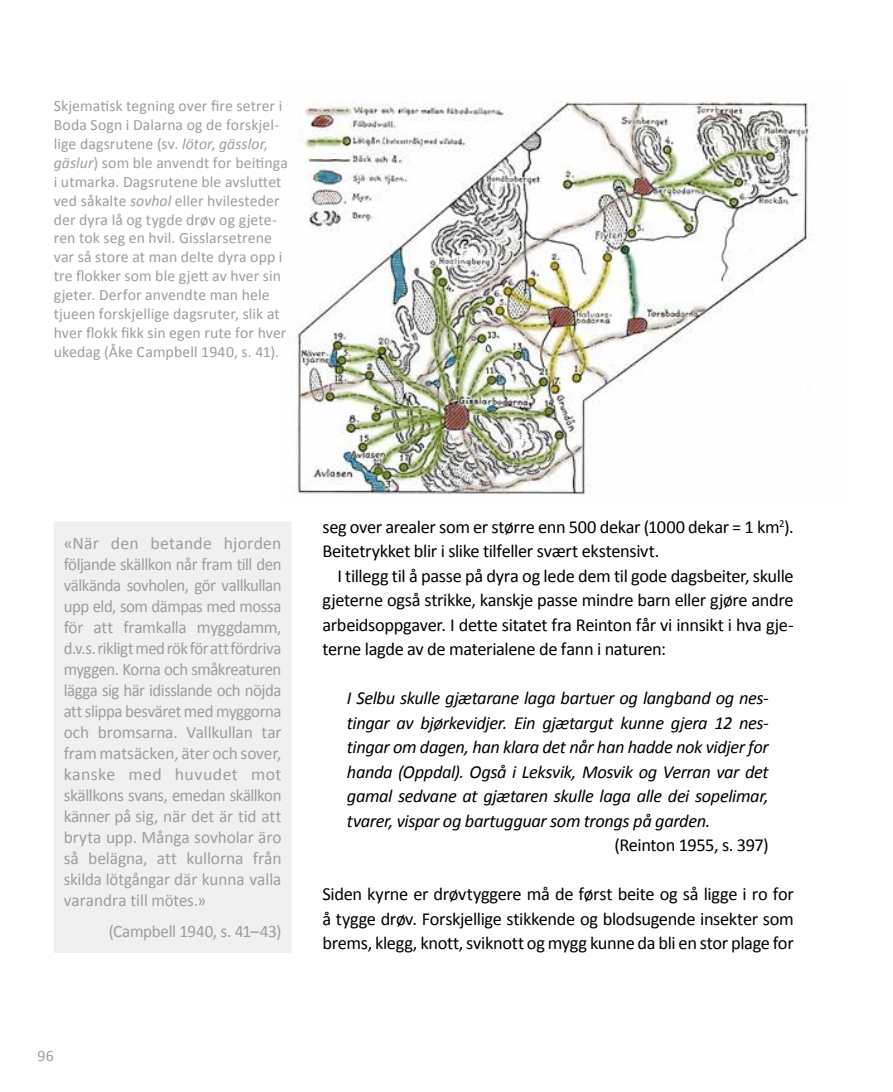
<style>
.page{position:relative;width:893px;height:1092px;background:#fff}
.page>*{position:absolute;margin:0;border:0;box-sizing:border-box;transform-origin:0 0}
.t1{font:18.38px/24.5px "Calibri";letter-spacing:-.02em;color:#000;text-align:justify}
.t2{font:italic 18.38px/24.5px "Calibri";letter-spacing:-.02em;color:#000;text-align:justify}
.t3{font:17.5px/21px "Calibri";letter-spacing:-.01em;color:#9d9d9c;text-align:justify;scale:.96 1}
.t4{font:17.5px/21px "Calibri";letter-spacing:-.01em;color:#9d9d9c;text-align:justify}
.t5{font:15.75px/18.9px "Calibri";letter-spacing:.005em;color:#9d9d9c}
.s1{font-style:italic}
</style>
<div class="page">
<div style="left:54px;top:521px;width:237px;height:431px;background:#f0f0f0"></div>
<img style="left:296px;top:101px;width:515px;height:395px">
<p class="t5" style="left:54px;top:96px;width:230px">Skjematisk tegning over fire setrer i</p>
<p class="t5" style="left:54px;top:115px;width:236px">Boda Sogn i Dalarna og de forskjel&shy;lige dagsrutene (sv. <span class="s1">lötor</span>, <span class="s1">gässlor</span>, <span class="s1">gäslur</span>) som ble anvendt for beitinga i utmarka. Dagsrutene ble avsluttet</p>
<p class="t5" style="left:54px;top:191px;width:230px">ved såkalte <span class="s1">sovhol</span> eller hvilesteder der dyra lå og tygde drøv og gjete&shy;ren tok seg en hvil. Gisslarsetrene var så store at man delte dyra opp i</p>
<p class="t5" style="left:54px;top:267px;width:229px">tre flokker som ble gjett av hver sin</p>
<p class="t5" style="left:54px;top:285px;width:228px">gjeter. Derfor anvendte man hele tjueen forskjellige dagsruter, slik at</p>
<p class="t5" style="left:54px;top:323px;width:234px">hver flokk fikk sin egen rute for hver</p>
<p class="t5" style="left:54px;top:342px;width:227px">ukedag (Åke Campbell 1940, s. 41).</p>
<p class="t4" style="left:64px;top:533px;width:219px">«När den betande hjorden följande skällkon når fram till den välkända sovholen, gör vallkullan upp eld, som dämpas med mossa för att framkalla myggdamm,</p>
<p class="t3" style="left:64px;top:638px;width:228px">d.v.s. rikligt med rök för att fördriva myggen. Korna och småkreaturen lägga sig här idisslande och nöjda att slippa besväret med myggorna och bromsarna. Vallkullan tar fram matsäcken, äter och sover, kanske med huvudet mot skällkons svans, emedan skällkon känner på sig, när det är tid att bryta upp. Många sovholar äro så belägna, att kullorna från skilda lötgångar där kunna valla varandra till mötes.»</p>
<p class="t4" style="left:109px;top:921px;width:174px">(Campbell 1940, s. 41–43)</p>
<p class="t5" style="left:38px;top:1046px;width:18px">96</p>
<p class="t1" style="left:322px;top:514px;width:473px">seg over arealer som er større enn 500 dekar (1000 dekar = 1 km<sup>2</sup>).<br>Beitetrykket blir i slike tilfeller svært ekstensivt.</p>
<p class="t1" style="left:322px;top:563px;width:473px;text-indent:15px">I tillegg til å passe på dyra og lede dem til gode dagsbeiter, skulle gjeterne også strikke, kanskje passe mindre barn eller gjøre andre arbeidsoppgaver. I dette sitatet fra Reinton får vi innsikt i hva gje&shy;terne lagde av de materialene de fann i naturen:</p>
<p class="t2" style="left:347px;top:685px;width:423px">I Selbu skulle gjætarane laga bartuer og langband og nes&shy;tingar av bjørkevidjer. Ein gjætargut kunne gjera 12 nes&shy;tingar om dagen, han klara det når han hadde nok vidjer for handa (Oppdal). Også i Leksvik, Mosvik og Verran var det gamal sedvane at gjætaren skulle laga alle dei sopelimar, tvarer, vispar og bartugguar som trongs på garden.</p>
<p class="t1" style="left:615px;top:833px;width:156px">(Reinton 1955, s. 397)</p>
<p class="t1" style="left:322px;top:882px;width:473px">Siden kyrne er drøvtyggere må de først beite og så ligge i ro for å tygge drøv. Forskjellige stikkende og blodsugende insekter som brems, klegg, knott, sviknott og mygg kunne da bli en stor plage for</p>
</div>
